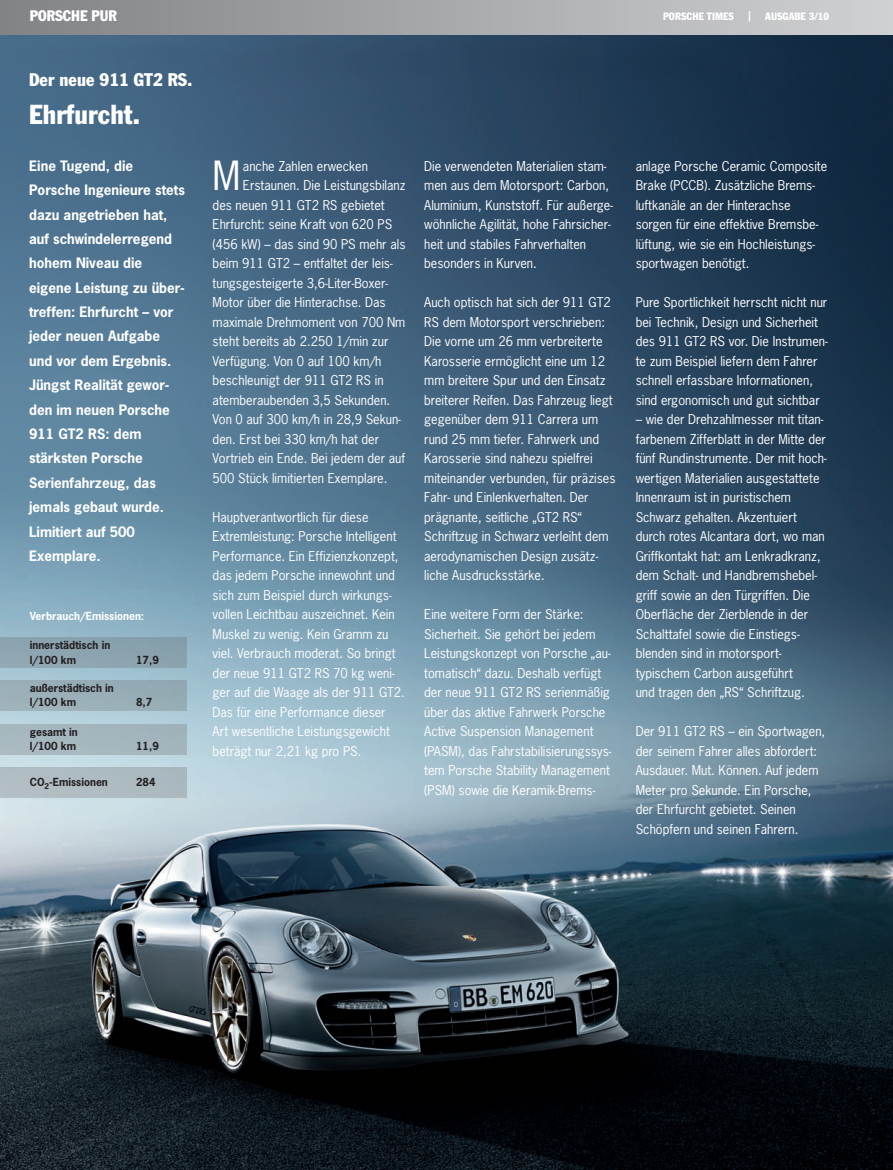
<style>
.page{position:relative;width:893px;height:1170px;background:#fff}
.page>*{position:absolute;margin:0;border:0;box-sizing:border-box;transform-origin:0 0}
.t1{font:37.8px "Porsche News Gothic";color:#fff}
.t2{font:condensed 27px "Porsche Franklin Gothic";letter-spacing:.005em;color:#fff}
.t3{font:condensed 18px "Porsche Franklin Gothic";letter-spacing:.005em;color:#fff}
.t4{font:condensed 15px "Porsche Franklin Gothic";color:#fff}
.t5{font:700 13.5px/24.5px "Porsche News Gothic";color:#fff}
.t6{font:12.75px/19.5px "Porsche News Gothic";color:#fff}
.t7{font:700 10.5px/14.7px "Porsche News Gothic";color:#231f20}
.t8{font:condensed 10.5px "Porsche Franklin Gothic";letter-spacing:.005em;color:#fff}
.t9{font:700 10.5px "Porsche News Gothic";color:#fff}
</style>
<div class="page">
<img style="left:0;top:34px;width:893px;height:1135px">
<div style="left:0;top:637px;width:186px;height:30px;background:#8ba3af"></div>
<div style="left:0;top:680px;width:186px;height:30px;background:#99aeb8"></div>
<div style="left:0;top:724px;width:186px;height:30px;background:#a5b7be"></div>
<div style="left:0;top:767px;width:186px;height:30px;background:#aebcc2"></div>
<div style="left:0;top:0;width:893px;height:34px;background:linear-gradient(to right,#808286,#d0d1d3)"></div>
<p class="t4" style="left:30px;top:10px;width:89px">PORSCHE PUR</p>
<p class="t8" style="left:663px;top:12px;width:72px">PORSCHE TIMES</p>
<p class="t8" style="left:748px;top:11px;width:4px">|</p>
<p class="t8" style="left:765px;top:12px;width:65px">AUSGABE 3/10</p>
<h3 class="t3" style="left:29px;top:73px;width:165px">Der neue 911 GT2 RS.</h3>
<h2 class="t2" style="left:29px;top:105px;width:112px">Ehrfurcht.</h2>
<p class="t5" style="left:29px;top:154px;width:157px">Eine Tugend, die<br>Porsche Ingenieure stets dazu angetrieben hat, auf schwindelerregend hohem Niveau die eigene Leistung zu über&shy;treffen: Ehrfurcht – vor jeder neuen Aufgabe und vor dem Ergebnis.<br>Jüngst Realität gewor&shy;den im neuen Porsche<br>911 GT2 RS: dem stärksten Porsche<br>Serienfahrzeug, das jemals gebaut wurde.<br>Limitiert auf 500<br>Exemplare.</p>
<p class="t9" style="left:30px;top:611px;width:116px">Verbrauch/Emissionen:</p>
<p class="t7" style="left:30px;top:638px;width:82px">innerstädtisch in l/100 km</p>
<p class="t7" style="left:136px;top:653px;width:24px">17,9</p>
<p class="t7" style="left:30px;top:681px;width:86px">außerstädtisch in l/100 km</p>
<p class="t7" style="left:30px;top:725px;width:50px">gesamt in l/100 km</p>
<p class="t7" style="left:136px;top:695px;width:18px">8,7</p>
<p class="t7" style="left:136px;top:739px;width:24px">11,9</p>
<p class="t7" style="left:30px;top:775px;width:80px">CO<sub>2</sub>-Emissionen</p>
<p class="t7" style="left:136px;top:775px;width:21px">284</p>
<h1 class="t1" style="left:213px;top:161px;width:29px">M</h1>
<p class="t6" style="left:243px;top:157px;width:127px">anche Zahlen erwecken</p>
<p class="t6" style="left:243px;top:176px;width:164px">Erstaunen. Die Leistungsbilanz</p>
<p class="t6" style="left:213px;top:196px;width:174px">des neuen 911 GT2 RS gebietet</p>
<p class="t6" style="left:213px;top:215px;width:181px">Ehrfurcht: seine Kraft von 620 PS</p>
<p class="t6" style="left:213px;top:235px;width:194px">(456 kW) – das sind 90 PS mehr als</p>
<p class="t6" style="left:213px;top:254px;width:181px">beim 911 GT2 – entfaltet der leis-</p>
<p class="t6" style="left:213px;top:274px;width:177px">tungsgesteigerte 3,6-Liter-Boxer-</p>
<p class="t6" style="left:213px;top:293px;width:175px">Motor über die Hinterachse. Das</p>
<p class="t6" style="left:213px;top:313px;width:194px">maximale Drehmoment von 700 Nm</p>
<p class="t6" style="left:213px;top:332px;width:177px">steht bereits ab 2.250 1/min zur</p>
<p class="t6" style="left:213px;top:352px;width:170px">Verfügung. Von 0 auf 100 km/h</p>
<p class="t6" style="left:213px;top:371px;width:172px">beschleunigt der 911 GT2 RS in</p>
<p class="t6" style="left:213px;top:391px;width:179px">atemberaubenden 3,5 Sekunden.</p>
<p class="t6" style="left:213px;top:410px;width:189px">Von 0 auf 300 km/h in 28,9 Sekun-</p>
<p class="t6" style="left:213px;top:430px;width:168px">den. Erst bei 330 km/h hat der</p>
<p class="t6" style="left:213px;top:449px;width:194px">Vortrieb ein Ende. Bei jedem der auf</p>
<p class="t6" style="left:213px;top:469px;width:176px">500 Stück limitierten Exemplare.</p>
<p class="t6" style="left:213px;top:508px;width:194px">Hauptverantwortlich für diese Extremleistung: Porsche Intelligent Performance. Ein Effizienzkonzept, das jedem Porsche innewohnt und sich zum Beispiel durch wirkungs&shy;vollen Leichtbau auszeichnet. Kein Muskel zu wenig. Kein Gramm zu viel. Verbrauch moderat. So bringt der neue 911 GT2 RS 70 kg weni&shy;ger auf die Waage als der 911 GT2.<br>Das für eine Performance dieser<br>Art wesentliche Leistungsgewicht beträgt nur 2,21 kg pro PS.</p>
<p class="t6" style="left:424px;top:157px;width:190px">Die verwendeten Materialien stam&shy;men aus dem Motorsport: Carbon, Aluminium, Kunststoff. Für außerge&shy;wöhnliche Agilität, hohe Fahrsicher&shy;heit und stabiles Fahrverhalten besonders in Kurven.</p>
<p class="t6" style="left:424px;top:293px;width:193px">Auch optisch hat sich der 911 GT2<br>RS dem Motorsport verschrieben:<br>Die vorne um 26 mm verbreiterte<br>Karosserie ermöglicht eine um 12 mm breitere Spur und den Einsatz breiterer Reifen. Das Fahrzeug liegt gegenüber dem 911 Carrera um rund 25 mm tiefer. Fahrwerk und<br>Karosserie sind nahezu spielfrei miteinander verbunden, für präzises<br>Fahr- und Einlenkverhalten. Der prägnante, seitliche „GT2 RS“<br>Schriftzug in Schwarz verleiht dem aerodynamischen Design zusätz&shy;liche Ausdrucksstärke.</p>
<p class="t6" style="left:424px;top:605px;width:188px">Eine weitere Form der Stärke:<br>Sicherheit. Sie gehört bei jedem Leistungskonzept von Porsche „au&shy;tomatisch“ dazu. Deshalb verfügt der neue 911 GT2 RS serienmäßig über das aktive Fahrwerk Porsche Active Suspension Management (PASM), das Fahrstabilisierungssys&shy;tem Porsche Stability Management (PSM) sowie die Keramik-Brems-</p>
<p class="t6" style="left:636px;top:157px;width:193px">an lage Porsche Ceramic Composite<br>Brake (PCCB). Zusätzliche Brems&shy;luftkanäle an der Hinterachse sorgen für eine effektive Bremsbe&shy;lüftung, wie sie ein Hochleistungs&shy;sportwagen benötigt.</p>
<p class="t6" style="left:636px;top:293px;width:193px">Pure Sportlichkeit herrscht nicht nur bei Technik, Design und Sicherheit des 911 GT2 RS vor. Die Instrumen&shy;te zum Beispiel liefern dem Fahrer schnell erfassbare Informationen, sind ergonomisch und gut sichtbar</p>
<p class="t6" style="left:636px;top:410px;width:192px">– wie der Drehzahlmesser mit titan&shy;farbenem Zifferblatt in der Mitte der fünf Rundinstrumente. Der mit hoch&shy;wertigen Materialien ausgestattete Innenraum ist in puristischem Schwarz gehalten. Akzentuiert durch rotes Alcantara dort, wo man Griffkontakt hat: am Lenkradkranz, dem Schalt- und Handbremshebel&shy;griff sowie an den Türgriffen. Die Oberfläche der Zierblende in der Schalttafel sowie die Einstiegs&shy;blenden sind in motorsport&shy;typischem Carbon ausgeführt<br>und tragen den „RS“ Schriftzug.</p>
<p class="t6" style="left:636px;top:722px;width:191px">Der 911 GT2 RS – ein Sportwagen, der seinem Fahrer alles abfordert:<br>Ausdauer. Mut. Können. Auf jedem<br>Meter pro Sekunde. Ein Porsche, der Ehrfurcht gebietet. Seinen<br>Schöpfern und seinen Fahrern.</p>
</div>
